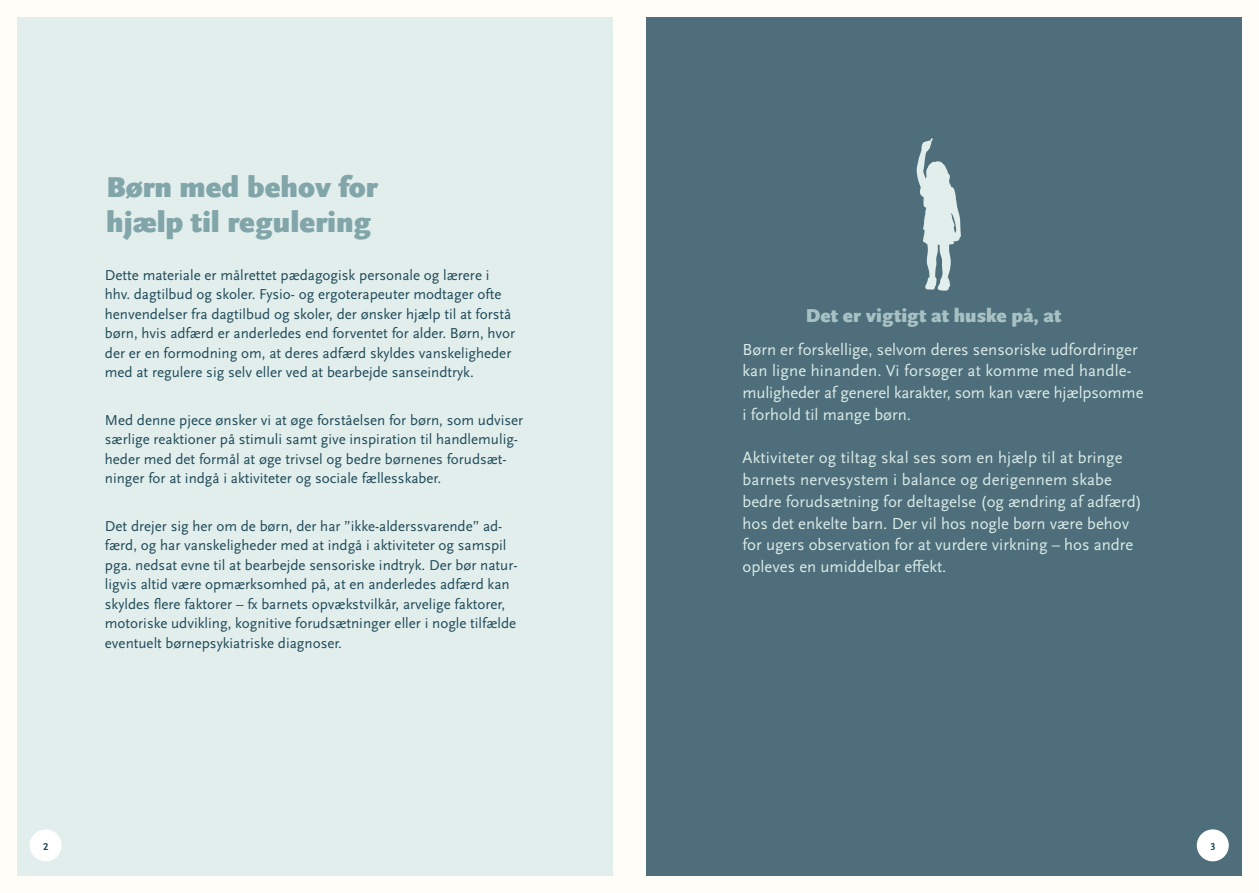
<style>
.page{position:relative;width:1259px;height:893px;background:#fffdf8}
.page>*{position:absolute;margin:0;border:0;box-sizing:border-box;transform-origin:0 0}
.t1{font:900 30px/34.5px "Scala Sans OT";color:#81a5a9}
.t2{font:900 19.5px "Scala Sans OT";color:#a7c0c3}
.t3{font:16.65px/21.8px "Scala Sans OT";color:#daeae7}
.t4{font:15px/19.5px "Scala Sans OT";color:#204a59}
.t5{font:700 10.5px "Scala Sans OT";color:#204a59}
</style>
<div class="page">
<div style="left:646px;top:17px;width:596px;height:859px;background:#4d6e7a"></div>
<div style="left:17px;top:17px;width:595px;height:859px;background:#e1eeec"></div>
<svg style="left:916px;top:138px;width:45px;height:153px"></svg>
<div style="left:30px;top:830px;width:31px;height:31px;background:#fff;border-radius:50%"></div>
<div style="left:30px;top:829px;width:32px;height:32px;border:1px solid #fff;border-radius:50%"></div>
<div style="left:1197px;top:830px;width:31px;height:31px;background:#fff;border-radius:50%"></div>
<div style="left:1196px;top:829px;width:32px;height:32px;border:1px solid #fff;border-radius:50%"></div>
<h1 class="t1" style="left:106px;top:170px;width:273px">Børn med behov for hjælp til regulering</h1>
<p class="t4" style="left:105px;top:265px;width:412px">Dette materiale er målrettet pædagogisk personale og lærere i hhv. dagtilbud og skoler. Fysio- og ergoterapeuter modtager ofte henvendelser fra dagtilbud og skoler, der ønsker hjælp til at forstå børn, hvis adfærd er anderledes end forventet for alder. Børn, hvor der er en formodning om, at deres adfærd skyldes vanskeligheder med at regulere sig selv eller ved at bearbejde sanseindtryk.</p>
<p class="t4" style="left:105px;top:410px;width:420px">Med denne pjece ønsker vi at øge forståelsen for børn, som udviser særlige reaktioner på stimuli samt give inspiration til handlemulig&shy;heder med det formål at øge trivsel og bedre børnenes forudsæt&shy;ninger for at indgå i aktiviteter og sociale fællesskaber.</p>
<p class="t4" style="left:105px;top:516px;width:414px">Det drejer sig her om de børn, der har ”ikke-alderssvarende” ad&shy;færd, og har vanskeligheder med at indgå i aktiviteter og samspil pga. nedsat evne til at bearbejde sensoriske indtryk. Der bør natur&shy;ligvis altid være opmærksomhed på, at en anderledes adfærd kan skyldes flere faktorer – fx barnets opvækstvilkår, arvelige faktorer, motoriske udvikling, kognitive forudsætninger eller i nogle tilfælde eventuelt børnepsykiatriske diagnoser.</p>
<h2 class="t2" style="left:806px;top:304px;width:257px">Det er vigtigt at huske på, at</h2>
<p class="t3" style="left:742px;top:339px;width:402px">Børn er forskellige, selvom deres sensoriske udfordringer kan ligne hinanden. Vi forsøger at komme med handle&shy;muligheder af generel karakter, som kan være hjælpsomme i forhold til mange børn.</p>
<p class="t3" style="left:742px;top:447px;width:401px">Aktiviteter og tiltag skal ses som en hjælp til at bringe barnets nervesystem i balance og derigennem skabe bedre forudsætning for deltagelse (og ændring af adfærd) hos det enkelte barn. Der vil hos nogle børn være behov for ugers observation for at vurdere virkning – hos andre opleves en umiddelbar effekt.</p>
<p class="t5" style="left:43px;top:840px;width:7px">2</p>
<p class="t5" style="left:1210px;top:840px;width:7px">3</p>
</div>
